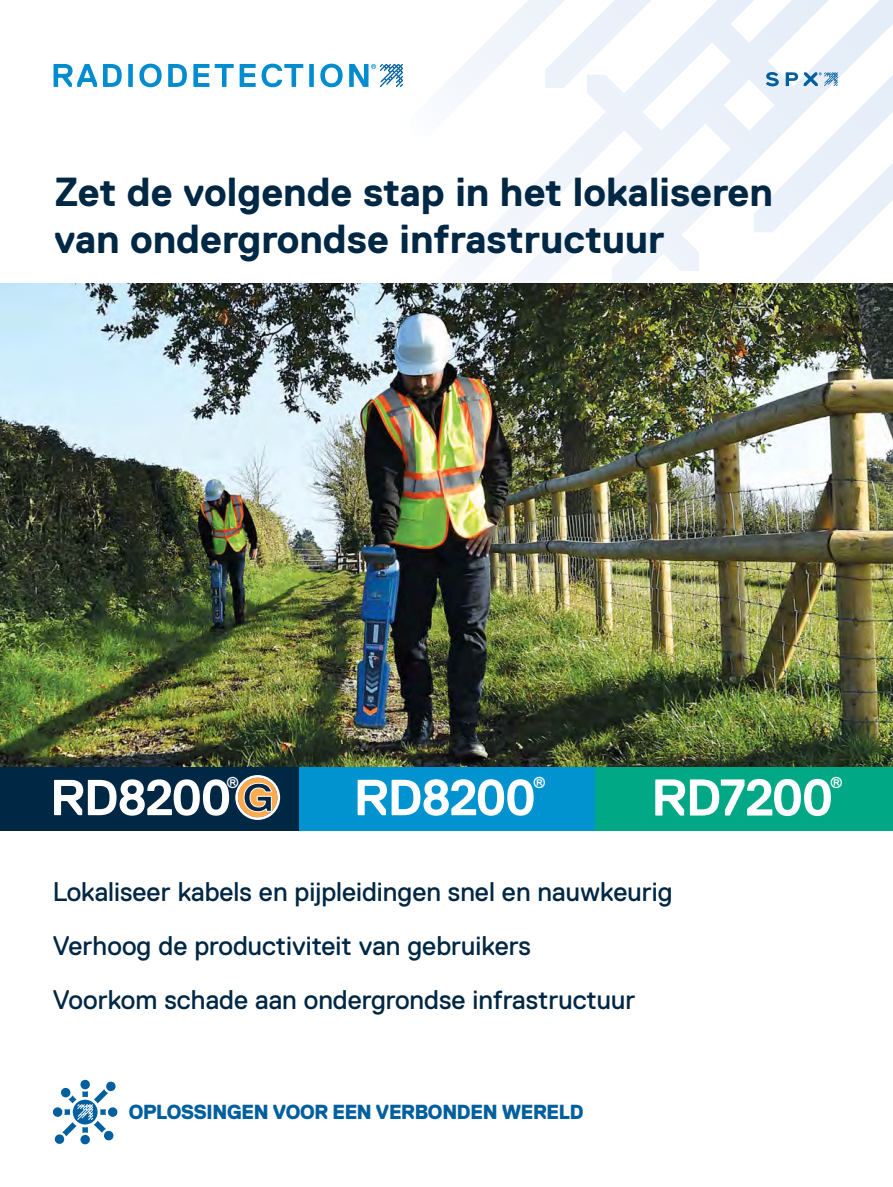
<style>
.page{position:relative;width:893px;height:1187px;background:#fff}
.page>*{position:absolute;margin:0;border:0;box-sizing:border-box;transform-origin:0 0}
.t1{font:700 40.5px/46.5px "Replica Std";color:#002744}
.t2{font:27px/54.3px "Replica Std";color:#002744}
.t3{font:800 20.4px "Replica Std";letter-spacing:-.015em;color:#005f9e;scale:.95 1}
.t4{font:15.75px "Replica Std";color:#fff}
</style>
<div class="page">
<svg style="left:754px;top:271px;width:139px;height:13px"></svg>
<svg style="left:406px;top:271px;width:348px;height:13px"></svg>
<img style="left:0;top:284px;width:893px;height:482px">
<svg style="left:54px;top:64px;width:43px;height:23px"></svg>
<svg style="left:103px;top:64px;width:19px;height:23px"></svg>
<svg style="left:128px;top:64px;width:5px;height:23px"></svg>
<svg style="left:139px;top:64px;width:23px;height:23px"></svg>
<svg style="left:168px;top:64px;width:19px;height:23px"></svg>
<svg style="left:193px;top:64px;width:16px;height:23px"></svg>
<svg style="left:215px;top:64px;width:19px;height:23px"></svg>
<svg style="left:240px;top:64px;width:16px;height:23px"></svg>
<svg style="left:262px;top:64px;width:41px;height:23px"></svg>
<svg style="left:309px;top:64px;width:5px;height:23px"></svg>
<svg style="left:320px;top:64px;width:23px;height:23px"></svg>
<svg style="left:349px;top:64px;width:54px;height:23px"></svg>
<div style="left:296px;top:766px;width:302px;height:64px;background:#0093d0"></div>
<svg style="left:358px;top:779px;width:176px;height:36px"></svg>
<div style="left:595px;top:766px;width:298px;height:64px;background:#00a886"></div>
<svg style="left:655px;top:778px;width:176px;height:38px"></svg>
<div style="left:0;top:766px;width:298px;height:64px;background:#002744"></div>
<svg style="left:54px;top:779px;width:175px;height:36px"></svg>
<svg style="left:235px;top:775px;width:45px;height:44px"></svg>
<svg style="left:445px;top:0;width:448px;height:271px"></svg>
<svg style="left:53px;top:1079px;width:64px;height:65px"></svg>
<h1 class="t1" style="left:54px;top:169px;width:720px">Zet de volgende stap in het lokaliseren van ondergrondse infrastructuur</h1>
<p class="t4" style="left:226px;top:773px;width:15px">®</p>
<p class="t4" style="left:533px;top:773px;width:15px">®</p>
<p class="t4" style="left:830px;top:773px;width:15px">®</p>
<p class="t2" style="left:53px;top:864px;width:621px">Lokaliseer kabels en pijpleidingen snel en nauwkeurig<br>Verhoog de productiviteit van gebruikers<br>Voorkom schade aan ondergrondse infrastructuur</p>
<p class="t3" style="left:129px;top:1100px;width:480px">OPLOSSINGEN VOOR EEN VERBONDEN WERELD</p>
</div>
